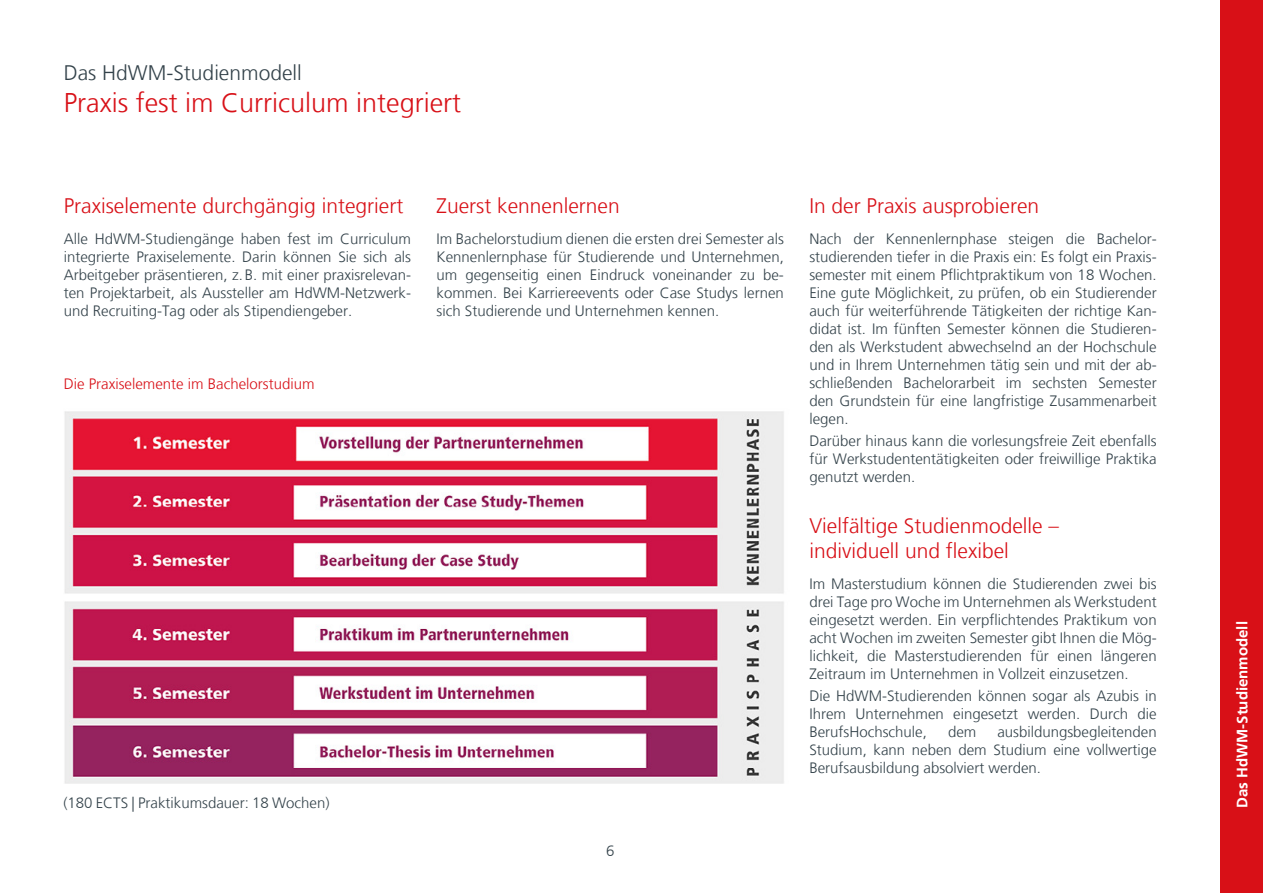
<style>
.page{position:relative;width:1263px;height:893px;background:#fff}
.page>*{position:absolute;margin:0;border:0;box-sizing:border-box;transform-origin:0 0}
.t1{font:300 27px "Frutiger LT";color:#d81017}
.t2{font:300 21px/25.2px "Frutiger LT";color:#d81017}
.t3{font:300 21px "Frutiger LT";color:#33424a}
.t4{font:300 15px/18px "Frutiger LT";color:#33424a;text-align:justify}
.t5{font:300 15px "Frutiger LT";color:#d81017}
.t6{font:700 15px "Frutiger LT";color:#fff}
</style>
<div class="page">
<div style="left:1220px;top:0;width:43px;height:893px;background:#d81017"></div>
<img style="left:64px;top:411px;width:720px;height:372px">
<h2 class="t3" style="left:64px;top:60px;width:240px">Das HdWM-Studienmodell</h2>
<h1 class="t1" style="left:64px;top:87px;width:399px">Praxis fest im Curriculum integriert</h1>
<h2 class="t2" style="left:64px;top:193px;width:341px">Praxiselemente durchgängig integriert</h2>
<p class="t4" style="left:64px;top:230px;width:349px">Alle HdWM-Studiengänge haben fest im Curriculum integrierte Praxiselemente. Darin können Sie sich als Arbeitgeber präsentieren, z.B. mit einer praxisrelevan&shy;ten Projektarbeit, als Aussteller am HdWM-Netzwerk&shy;und Recruiting-Tag oder als Stipendiengeber.</p>
<p class="t5" style="left:64px;top:375px;width:252px">Die Praxiselemente im Bachelorstudium</p>
<p class="t4" style="left:63px;top:794px;width:268px">(180 ECTS | Praktikumsdauer: 18 Wochen)</p>
<h2 class="t2" style="left:437px;top:193px;width:185px">Zuerst kennenlernen</h2>
<p class="t4" style="left:437px;top:230px;width:349px">Im Bachelorstudium dienen die ersten drei Semester als Kennenlernphase für Studierende und Unternehmen, um gegenseitig einen Eindruck voneinander zu be&shy;kommen. Bei Karriereevents oder Case Studys lernen sich Studierende und Unternehmen kennen.</p>
<h2 class="t2" style="left:809px;top:193px;width:231px">In der Praxis ausprobieren</h2>
<p class="t4" style="left:809px;top:230px;width:349px">Nach der Kennenlernphase steigen die Bachelor&shy;studierenden tiefer in die Praxis ein: Es folgt ein Praxis&shy;semester mit einem Pflichtpraktikum von 18 Wochen.<br>Eine gute Möglichkeit, zu prüfen, ob ein Studierender auch für weiterführende Tätigkeiten der richtige Kan&shy;didat ist. Im fünften Semester können die Studieren&shy;den als Werkstudent abwechselnd an der Hochschule und in Ihrem Unternehmen tätig sein und mit der ab&shy;schließenden Bachelorarbeit im sechsten Semester den Grundstein für eine langfristige Zusammenarbeit legen.</p>
<p class="t4" style="left:809px;top:432px;width:349px">Darüber hinaus kann die vorlesungsfreie Zeit ebenfalls für Werkstudententätigkeiten oder freiwillige Praktika genutzt werden.</p>
<h2 class="t2" style="left:809px;top:513px;width:251px">Vielfältige Studienmodelle – individuell und flexibel</h2>
<p class="t4" style="left:809px;top:575px;width:349px">Im Masterstudium können die Studierenden zwei bis drei Tage pro Woche im Unternehmen als Werkstudent eingesetzt werden. Ein verpflichtendes Praktikum von acht Wochen im zweiten Semester gibt Ihnen die Mög&shy;lichkeit, die Masterstudierenden für einen längeren Zeitraum im Unternehmen in Vollzeit einzusetzen.</p>
<p class="t4" style="left:809px;top:687px;width:349px">Die HdWM-Studierenden können sogar als Azubis in Ihrem Unternehmen eingesetzt werden. Durch die BerufsHochschule,</p>
<p class="t4" style="left:809px;top:723px;width:349px;text-indent:188px">ausbildungsbegleitenden Studium, kann neben dem Studium eine vollwertige Berufsausbildung absolviert werden.</p>
<p class="t4" style="left:948px;top:723px;width:30px">dem</p>
<p class="t4" style="left:606px;top:842px;width:10px">6</p>
<p class="t6" style="left:1233px;top:808px;width:188px;rotate:-90deg">Das HdWM-Studienmodell</p>
</div>
